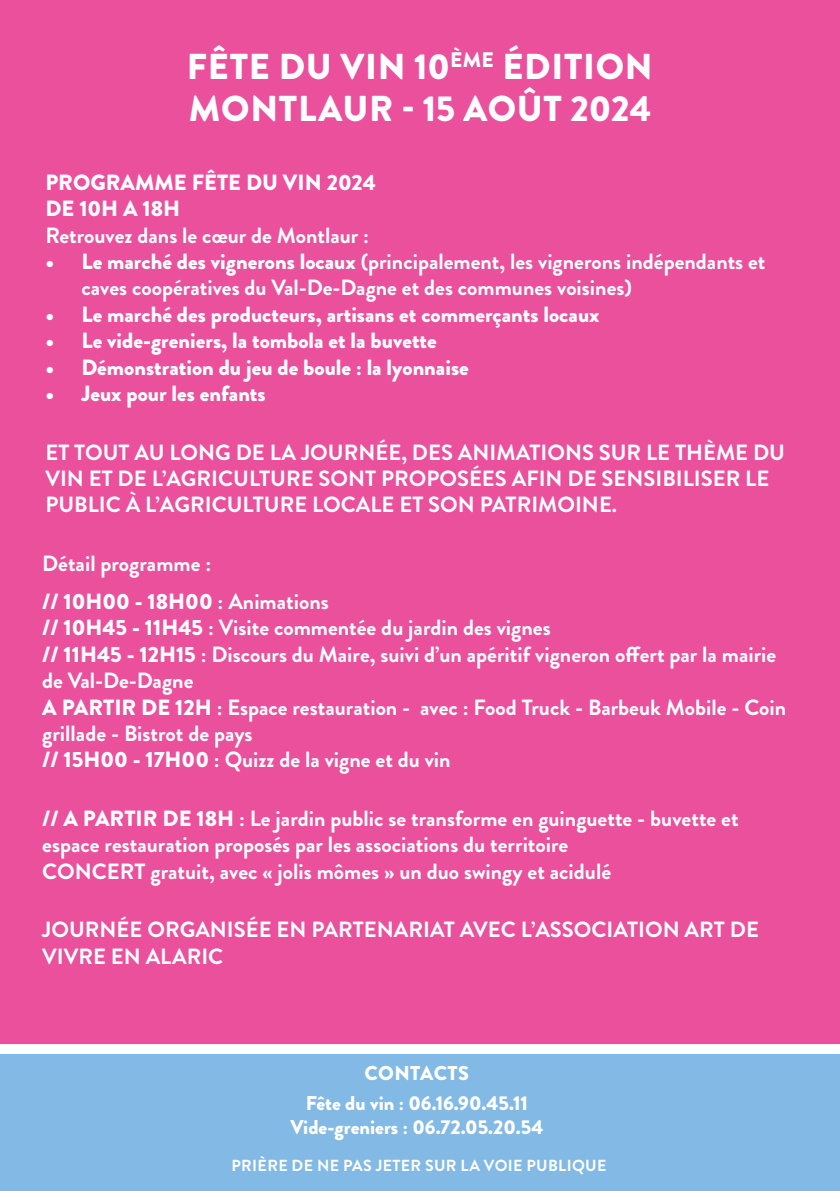
<style>
.page{position:relative;width:840px;height:1191px;background:#fff}
.page>*{position:absolute;margin:0;border:0;box-sizing:border-box;transform-origin:0 0}
.t1{font:900 36px/42px "Brandon Grotesque";letter-spacing:.02em;color:#fff}
.t2{font:700 22px/26.4px "Brandon Grotesque";color:#fff}
.t3{font:900 22px/26.4px "Brandon Grotesque";color:#fff}
.t4{font:900 20px/29.6px "Brandon Grotesque";color:#fff;text-align:center}
.t5{font:700 16px "Brandon Grotesque";letter-spacing:.02em;color:#fff}
.s1{font-weight:900}
</style>
<div class="page">
<div style="left:0;top:1054px;width:839px;height:137px;background:#83bae5"></div>
<div style="left:0;top:0;width:839px;height:1043px;background:#eb509d"></div>
<h1 class="t1" style="left:187px;top:46px;width:467px">FÊTE DU VIN 10<sup>ÈME</sup> ÉDITION<br>MONTLAUR - 15 AOÛT 2024</h1>
<p class="t3" style="left:45px;top:169px;width:332px">PROGRAMME FÊTE DU VIN 2024<br>DE 10H A 18H</p>
<p class="t2" style="left:45px;top:222px;width:325px">Retrouvez dans le cœur de Montlaur :</p>
<p class="t2" style="left:81px;top:248px;width:685px;text-indent:-36px"><span class="s1">• Le marché des vignerons locaux</span> (principalement, les vignerons indépendants et caves coopératives du Val-De-Dagne et des communes voisines)</p>
<p class="t3" style="left:45px;top:301px;width:555px">• Le marché des producteurs, artisans et commerçants locaux</p>
<p class="t3" style="left:45px;top:328px;width:393px">• Le vide-greniers, la tombola et la buvette</p>
<p class="t3" style="left:45px;top:354px;width:424px">• Démonstration du jeu de boule : la lyonnaise</p>
<p class="t3" style="left:45px;top:380px;width:222px">• Jeux pour les enfants</p>
<p class="t2" style="left:45px;top:439px;width:740px">ET TOUT AU LONG DE LA JOURNÉE, DES ANIMATIONS SUR LE THÈME DU<br>VIN ET DE L’AGRICULTURE SONT PROPOSÉES AFIN DE SENSIBILISER LE<br>PUBLIC À L’AGRICULTURE LOCALE ET SON PATRIMOINE.</p>
<p class="t2" style="left:42px;top:545px;width:288px;line-height:37.8px">Détail programme :<br><span class="s1">// 10H00 - 18H00</span> : Animations</p>
<p class="t2" style="left:42px;top:615px;width:745px"><span class="s1">// 10H45 - 11H45</span> : Visite commentée du jardin des vignes<br><span class="s1">// 11H45 - 12H15</span> : Discours du Maire, suivi d’un apéritif vigneron offert par la mairie de Val-De-Dagne<br><span class="s1">A PARTIR DE 12H</span> : Espace restauration - avec : Food Truck - Barbeuk Mobile - Coin grillade - Bistrot de pays<br><span class="s1">// 15H00 - 17H00</span> : Quizz de la vigne et du vin</p>
<p class="t2" style="left:42px;top:805px;width:697px"><span class="s1">// A PARTIR DE 18H</span> : Le jardin public se transforme en guinguette - buvette et espace restauration proposés par les associations du territoire<br>CONCERT gratuit, avec « jolis mômes » un duo swingy et acidulé</p>
<p class="t2" style="left:42px;top:916px;width:717px">JOURNÉE ORGANISÉE EN PARTENARIAT AVEC L’ASSOCIATION ART DE<br>VIVRE EN ALARIC</p>
<p class="t4" style="left:305px;top:1058px;width:224px">CONTACTS<br>Fête du vin : 06.16.90.45.11</p>
<p class="t4" style="left:290px;top:1112px;width:254px">Vide-greniers : 06.72.05.20.54</p>
<p class="t5" style="left:231px;top:1154px;width:376px">PRIÈRE DE NE PAS JETER SUR LA VOIE PUBLIQUE</p>
</div>
